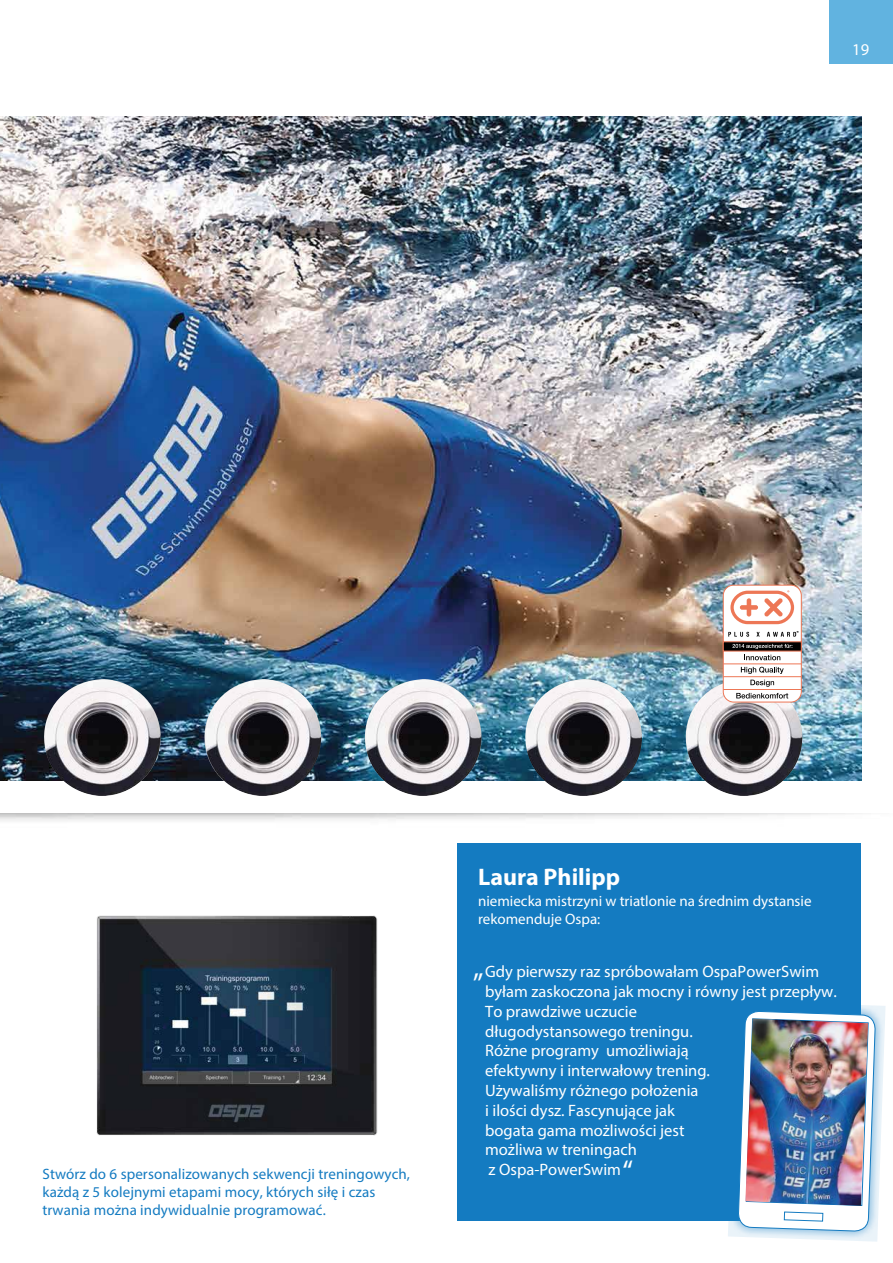
<style>
.page{position:relative;width:893px;height:1263px;background:#fff}
.page>*{position:absolute;margin:0;border:0;box-sizing:border-box;transform-origin:0 0}
.t1{font:700 24px "Myriad Pro";color:#fff}
.t2{font:16.5px/19.8px "Myriad Pro";color:#fff}
.t3{font:15px/18px "Myriad Pro";letter-spacing:.005em;color:#147bc1}
.t4{font:15px/18px "Myriad Pro";color:#fff}
.s1{font-size:30px}
</style>
<div class="page">
<img style="left:0;top:117px;width:861px;height:663px">
<img style="left:96px;top:915px;width:282px;height:221px">
<img style="left:42px;top:679px;width:122px;height:117px">
<img style="left:202px;top:679px;width:122px;height:117px">
<img style="left:362px;top:679px;width:122px;height:117px">
<img style="left:523px;top:679px;width:122px;height:117px">
<img style="left:683px;top:679px;width:122px;height:117px">
<div style="left:723px;top:585px;width:78px;height:117px;background:#fff;border-radius:10px"></div>
<div style="left:723px;top:585px;width:79px;height:117px;border:1px solid #ed7756;border-radius:10px"></div>
<svg style="left:728px;top:632px;width:21px;height:5px"></svg>
<svg style="left:757px;top:632px;width:3px;height:5px"></svg>
<svg style="left:767px;top:631px;width:32px;height:6px"></svg>
<svg style="left:730px;top:590px;width:64px;height:34px"></svg>
<hr style="left:723px;top:663px;width:78px;height:1px;background:#ed7756">
<hr style="left:723px;top:676px;width:78px;height:1px;background:#ed7756">
<div style="left:723px;top:641px;width:79px;height:10px;background:#010101;border:1px solid #ed7756"></div>
<hr style="left:723px;top:689px;width:78px;height:1px;background:#ed7756">
<svg style="left:744px;top:655px;width:36px;height:5px"></svg>
<svg style="left:741px;top:667px;width:43px;height:7px"></svg>
<svg style="left:750px;top:680px;width:24px;height:7px"></svg>
<svg style="left:736px;top:693px;width:52px;height:5px"></svg>
<svg style="left:732px;top:644px;width:61px;height:5px"></svg>
<div style="left:457px;top:843px;width:404px;height:377px;background:#147bc1"></div>
<svg style="left:728px;top:1005px;width:157px;height:237px"></svg>
<img style="left:745px;top:1019px;width:123px;height:187px">
<div style="left:829px;top:0;width:64px;height:64px;background:#61b3e0"></div>
<p class="t2" style="left:852px;top:39px;width:18px">19</p>
<p class="t3" style="left:43px;top:1165px;width:369px">Stwórz do 6 spersonalizowanych sekwencji treningowych, każdą z 5 kolejnymi etapami mocy, których siłę i czas trwania można indywidualnie programować.</p>
<h1 class="t1" style="left:478px;top:861px;width:144px">Laura Philipp</h1>
<p class="t4" style="left:478px;top:892px;width:335px">niemiecka mistrzyni w triatlonie na średnim dystansie rekomenduje Ospa:</p>
<p class="t2" style="left:485px;top:961px;width:353px;text-indent:-12px"><span class="s1">„</span>Gdy pierwszy raz spróbowałam OspaPowerSwim byłam zaskoczona jak mocny i równy jest przepływ.<br>To prawdziwe uczucie<br>długodystansowego treningu.<br>Różne programy umożliwiają<br>efektywny i interwałowy trening.<br>Używaliśmy różnego położenia<br>i ilości dysz. Fascynujące jak<br>bogata gama możliwości jest<br>możliwa w treningach<br>z Ospa-PowerSwim<span class="s1">“</span></p>
</div>
